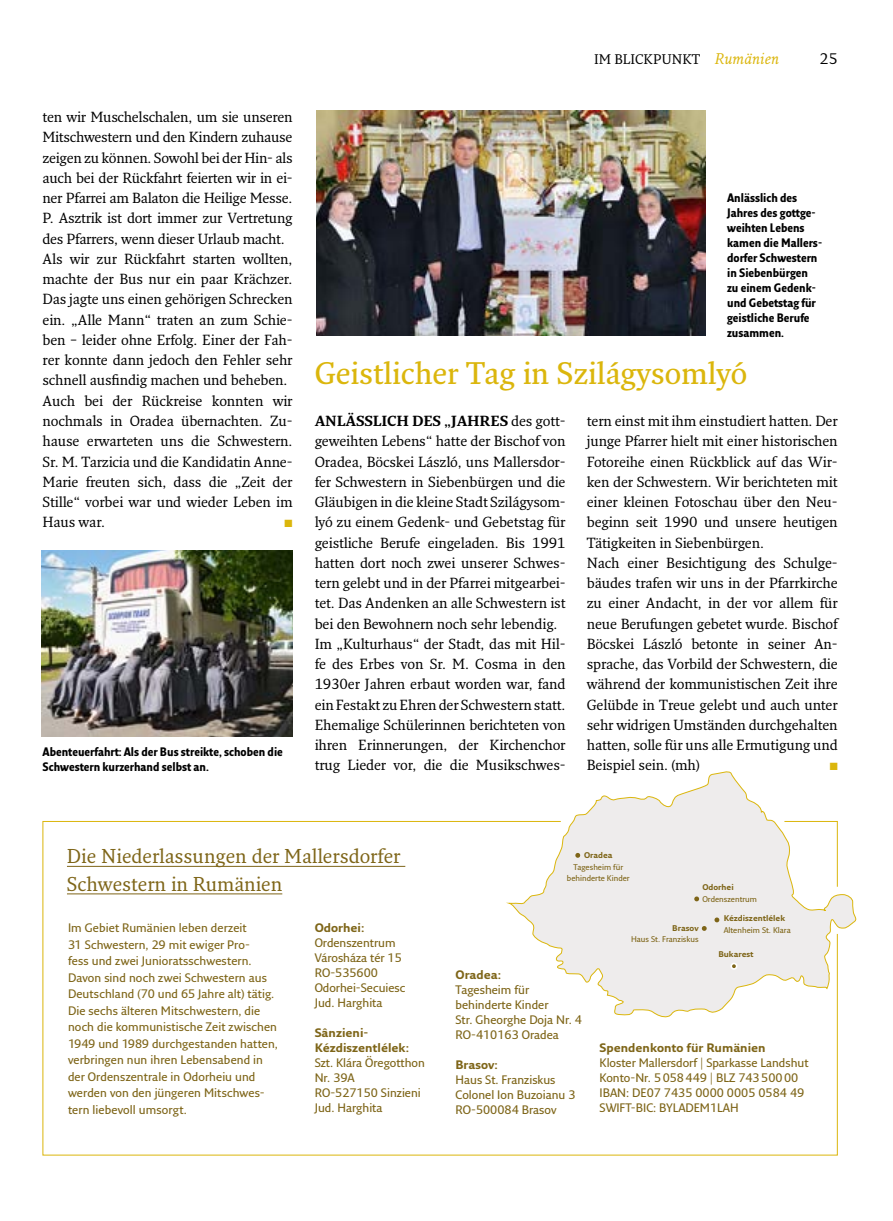
<style>
.page{position:relative;width:893px;height:1221px;background:#fff}
.page>*{position:absolute;margin:0;border:0;box-sizing:border-box;transform-origin:0 0}
.t1{font:600 30.3px "Fresco Std";color:#dbb60c}
.t2{font:19.5px/27.5px "Fresco Std";color:#7e6518}
.t3{font:15px "Fresco Std";color:#000}
.t4{font:14.25px/20.2px "Fresco Std";letter-spacing:-.01em;color:#000}
.t5{font:13.5px "Fresco Std";color:#000}
.t6{font:600 12px/15px "Fresco Sans Std";color:#7e6518}
.t7{font:700 12px/15px "Fresco Sans Con";color:#000}
.t8{font:700 12px/15px "Fresco Sans Std";color:#7e6518}
.t9{font:10.5px "Zapf Dingbats ITC";color:#dbb60c}
.t10{font:600 8.1px/11.4px "Fresco Sans Std";color:#7e6518;text-align:center}
.t11{font:700 8.1px "Fresco Sans Std";color:#7e6518}
.s1{font-style:italic;font-size:15px;color:#dbb60c}
.s2{font-weight:700}
</style>
<div class="page">
<svg style="left:42px;top:821px;width:796px;height:334px"></svg>
<hr style="left:67px;top:866px;width:338px;height:1px;background:#7e6518">
<hr style="left:67px;top:893px;width:215px;height:1px;background:#7e6518">
<svg style="left:503px;top:771px;width:354px;height:246px"></svg>
<svg style="left:714px;top:917px;width:5px;height:5px"></svg>
<svg style="left:694px;top:896px;width:5px;height:5px"></svg>
<div style="left:730px;top:962px;width:7px;height:7px;border:2px solid #fff;border-radius:50%"></div>
<svg style="left:702px;top:926px;width:5px;height:4px"></svg>
<img style="left:42px;top:550px;width:251px;height:186px">
<img style="left:316px;top:111px;width:390px;height:225px">
<svg style="left:575px;top:852px;width:5px;height:5px"></svg>
<svg style="left:784px;top:820px;width:54px;height:67px"></svg>
<p class="t4" style="left:43px;top:106px;width:252px">ten wir Muschelschalen, um sie unseren Mitschwestern und den Kindern zuhause zeigen zu können. Sowohl bei der Hin- als auch bei der Rückfahrt feierten wir in ei&shy;ner Pfarrei am Balaton die Heilige Messe.<br>P. Asztrik ist dort immer zur Vertretung des Pfarrers, wenn dieser Urlaub macht.<br>Als wir zur Rückfahrt starten wollten, machte der Bus nur ein paar Krächzer.<br>Das jagte uns einen gehörigen Schrecken ein. „Alle Mann“ traten an zum Schie&shy;ben – leider ohne Erfolg. Einer der Fah&shy;rer konnte dann jedoch den Fehler sehr schnell ausfindig machen und beheben.<br>Auch bei der Rückreise konnten wir nochmals in Oradea übernachten. Zu&shy;hause erwarteten uns die Schwestern.<br>Sr. M. Tarzicia und die Kandidatin Anne-Marie freuten sich, dass die „Zeit der Stille“ vorbei war und wieder Leben im Haus war.</p>
<p class="t9" style="left:285px;top:518px;width:9px">■</p>
<p class="t7" style="left:43px;top:743px;width:242px">Abenteuerfahrt: Als der Bus streikte, schoben die<br>Schwestern kurzerhand selbst an.</p>
<p class="t5" style="left:594px;top:50px;width:187px">IM BLICKPUNKT <span class="s1">Rumänien</span></p>
<p class="t3" style="left:820px;top:49px;width:19px">25</p>
<p class="t7" style="left:727px;top:189px;width:96px">Anlässlich des<br>Jahres des gottge&shy;weihten Lebens kamen die Mallers&shy;dorfer Schwestern in Siebenbürgen zu einem Gedenk&shy;und Gebetstag für geistliche Berufe zusammen.</p>
<h1 class="t1" style="left:315px;top:354px;width:434px">Geistlicher Tag in Szilágysomlyó</h1>
<p class="t4" style="left:315px;top:410px;width:252px"><span class="s2">ANLÄSSLICH DES „JAHRES</span> des gott&shy;geweihten Lebens“ hatte der Bischof von Oradea, Böcskei László, uns Mallersdor&shy;fer Schwestern in Siebenbürgen und die Gläubigen in die kleine Stadt Szilágysom&shy;lyó zu einem Gedenk- und Gebetstag für geistliche Berufe eingeladen. Bis 1991 hatten dort noch zwei unserer Schwes&shy;tern gelebt und in der Pfarrei mitgearbei&shy;tet. Das Andenken an alle Schwestern ist bei den Bewohnern noch sehr lebendig.<br>Im „Kulturhaus“ der Stadt, das mit Hil&shy;fe des Erbes von Sr. M. Cosma in den 1930er Jahren erbaut worden war, fand ein Festakt zu Ehren der Schwestern statt.<br>Ehemalige Schülerinnen berichteten von ihren Erinnerungen, der Kirchenchor trug Lieder vor, die die Musikschwes-</p>
<p class="t4" style="left:587px;top:410px;width:252px">tern einst mit ihm einstudiert hatten. Der junge Pfarrer hielt mit einer historischen Fotoreihe einen Rückblick auf das Wir&shy;ken der Schwestern. Wir berichteten mit einer kleinen Fotoschau über den Neu&shy;beginn seit 1990 und unsere heutigen Tätigkeiten in Siebenbürgen.<br>Nach einer Besichtigung des Schulge&shy;bäudes trafen wir uns in der Pfarrkirche zu einer Andacht, in der vor allem für neue Berufungen gebetet wurde. Bischof Böcskei László betonte in seiner An&shy;sprache, das Vorbild der Schwestern, die während der kommunistischen Zeit ihre Gelübde in Treue gelebt und auch unter sehr widrigen Umständen durchgehalten hatten, solle für uns alle Ermutigung und Beispiel sein. (mh)</p>
<p class="t9" style="left:830px;top:761px;width:9px">■</p>
<h2 class="t2" style="left:67px;top:842px;width:335px">Die Niederlassungen der Mallersdorfer<br>Schwestern in Rumänien</h2>
<p class="t6" style="left:68px;top:919px;width:211px;line-height:16.5px">Im Gebiet Rumänien leben derzeit<br>31 Schwestern, 29 mit ewiger Pro-<br>fess und zwei Junioratsschwestern.<br>Davon sind noch zwei Schwestern aus Deutschland (70 und 65 Jahre alt) tätig.<br>Die sechs älteren Mitschwestern, die noch die kommunistische Zeit zwischen 1949 und 1989 durchgestanden hatten, verbringen nun ihren Lebensabend in der Ordenszentrale in Odorheiu und werden von den jüngeren Mitschwes&shy;tern liebevoll umsorgt.</p>
<p class="t8" style="left:315px;top:920px;width:51px">Odorhei:</p>
<p class="t6" style="left:315px;top:935px;width:92px">Ordenszentrum<br>Városháza tér 15<br>RO-535600<br>Odorhei-Secuiesc<br>Jud. Harghita</p>
<p class="t8" style="left:315px;top:1025px;width:96px">Sânzieni-<br>Kézdiszentlélek:</p>
<p class="t6" style="left:315px;top:1055px;width:112px">Szt. Klára Öregotthon<br>Nr. 39A<br>RO-527150 Sinzieni<br>Jud. Harghita</p>
<p class="t11" style="left:584px;top:850px;width:30px">Oradea</p>
<p class="t10" style="left:567px;top:861px;width:64px">Tagesheim für behinderte Kinder</p>
<p class="t11" style="left:702px;top:882px;width:33px">Odorhei</p>
<p class="t10" style="left:702px;top:892px;width:56px">Ordenszentrum</p>
<p class="t8" style="left:455px;top:966px;width:47px">Oradea:</p>
<p class="t6" style="left:455px;top:981px;width:128px">Tagesheim für behinderte Kinder<br>Str. Gheorghe Doja Nr. 4<br>RO-410163 Oradea</p>
<p class="t8" style="left:455px;top:1056px;width:44px">Brasov:</p>
<p class="t6" style="left:455px;top:1071px;width:122px">Haus St. Franziskus<br>Colonel Ion Buzoianu 3<br>RO-500084 Brasov</p>
<p class="t11" style="left:672px;top:922px;width:28px">Brasov</p>
<p class="t10" style="left:631px;top:933px;width:69px">Haus St. Franziskus</p>
<p class="t11" style="left:724px;top:913px;width:63px">Kézdiszentlélek</p>
<p class="t10" style="left:724px;top:924px;width:69px">Altenheim St. Klara</p>
<p class="t11" style="left:718px;top:948px;width:37px">Bukarest</p>
<p class="t8" style="left:600px;top:1040px;width:168px">Spendenkonto für Rumänien</p>
<p class="t6" style="left:600px;top:1055px;width:211px">Kloster Mallersdorf | Sparkasse Landshut Konto-Nr. 5058449 | BLZ 74350000<br>IBAN: DE07 7435 0000 0005 0584 49<br>SWIFT-BIC: BYLADEM1LAH</p>
</div>
